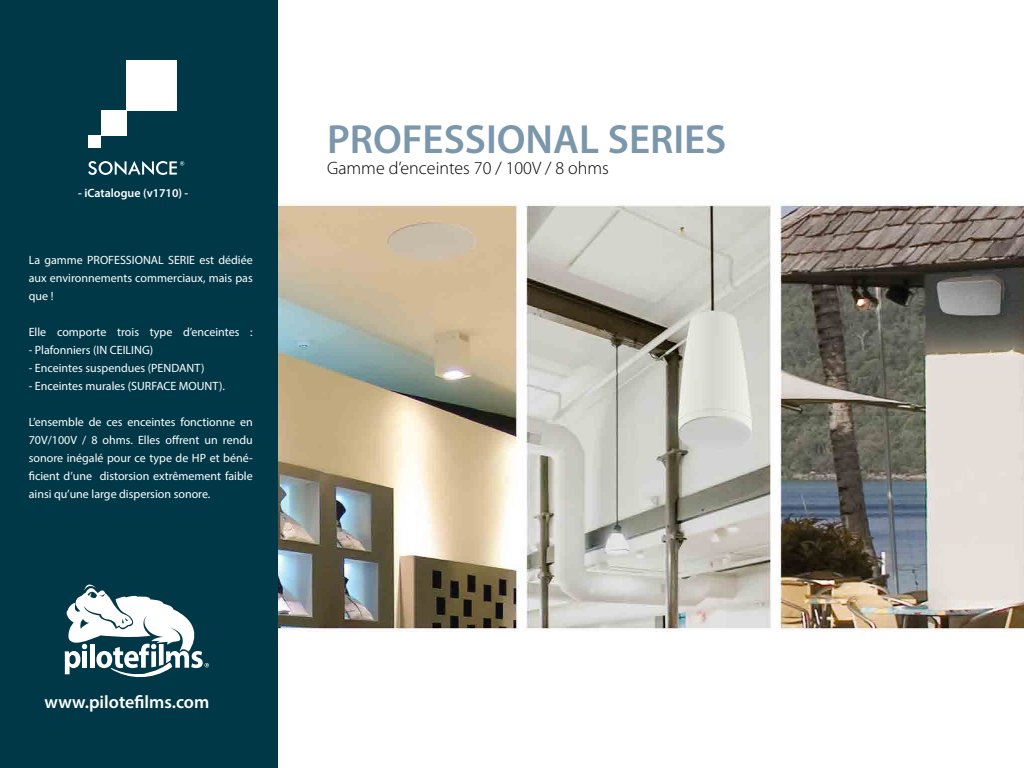
<style>
.page{position:relative;width:1024px;height:768px;background:#fff}
.page>*{position:absolute;margin:0;border:0;box-sizing:border-box;transform-origin:0 0}
.t1{font:600 40.9px "Myriad Pro";color:#7b97ab}
.t2{font:300 18px "Myriad Pro";color:#000}
.t3{font:600 18px "Myriad Pro";color:#fff}
.t4{font:12px/18px "Myriad Pro";color:#fff;text-align:justify}
.t5{font:600 12px "Myriad Pro";color:#fff}
</style>
<div class="page">
<img style="left:278px;top:204px;width:746px;height:428px">
<div style="left:0;top:0;width:278px;height:768px;background:#013847"></div>
<svg style="left:65px;top:585px;width:144px;height:92px"></svg>
<div style="left:126px;top:60px;width:51px;height:50px;background:#fff"></div>
<div style="left:89px;top:136px;width:12px;height:12px;background:#fff"></div>
<div style="left:101px;top:110px;width:25px;height:26px;background:#fff"></div>
<svg style="left:88px;top:161px;width:96px;height:14px"></svg>
<p class="t5" style="left:78px;top:185px;width:112px">- iCatalogue (v1710) -</p>
<p class="t4" style="left:29px;top:251px;width:226px">La gamme PROFESSIONAL SERIE est dédiée aux environnements commerciaux, mais pas que !</p>
<p class="t4" style="left:29px;top:323px;width:226px">Elle comporte trois type d’enceintes :</p>
<p class="t4" style="left:29px;top:341px;width:126px">- Plafonniers (IN CEILING)</p>
<p class="t4" style="left:29px;top:359px;width:177px">- Enceintes suspendues (PENDANT)</p>
<p class="t4" style="left:29px;top:377px;width:198px">- Enceintes murales (SURFACE MOUNT).</p>
<p class="t4" style="left:29px;top:413px;width:226px">L’ensemble de ces enceintes fonctionne en 70V/100V / 8 ohms. Elles offrent un rendu sonore inégalé pour ce type de HP et béné&shy;ficient d’une distorsion extrêmement faible ainsi qu’une large dispersion sonore.</p>
<h1 class="t1" style="left:327px;top:113px;width:401px">PROFESSIONAL SERIES</h1>
<h2 class="t2" style="left:327px;top:157px;width:283px">Gamme d’enceintes 70 / 100V / 8 ohms</h2>
<h2 class="t3" style="left:45px;top:691px;width:166px">www.pilotefilms.com</h2>
</div>
